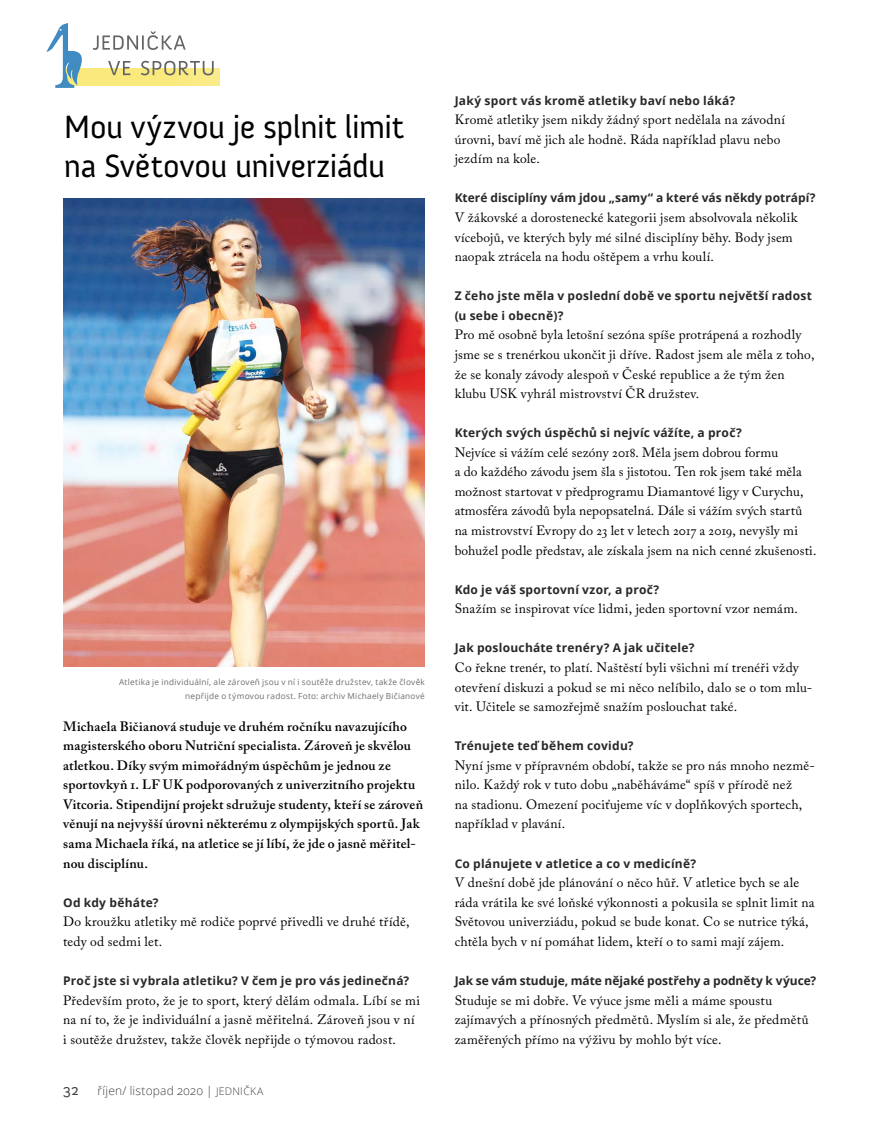
<style>
.page{position:relative;width:893px;height:1127px;background:#fff}
.page>*{position:absolute;margin:0;border:0;box-sizing:border-box;transform-origin:0 0}
.t1{font:33px/39px "Anivers";letter-spacing:-.015em;color:#000}
.t2{font:13.5px/19.5px "Adobe Caslon Pro";letter-spacing:.015em;color:#000}
.t3{font:600 13.5px/19.5px "Adobe Caslon Pro";letter-spacing:.02em;color:#000}
.t4{font:700 12px/19.5px "Open Sans";letter-spacing:.02em;color:#292829}
.t5{font:700 12px "Open Sans";letter-spacing:-.005em;color:#292829}
.t6{font:300 12px "Open Sans";letter-spacing:.015em;color:#414042}
.t7{font:8.25px/13.5px "Open Sans";letter-spacing:.035em;color:#6d6e71;text-align:right}
.s1{font-family:"Anivers";font-weight:400;font-size:15px}
.s2{font-size:10.5px}
</style>
<div class="page">
<div style="left:64px;top:68px;width:156px;height:17px;background:#faea7d"></div>
<svg style="left:46px;top:23px;width:36px;height:65px"></svg>
<svg style="left:108px;top:61px;width:106px;height:14px"></svg>
<svg style="left:93px;top:31px;width:93px;height:19px"></svg>
<img style="left:63px;top:198px;width:362px;height:468px">
<h1 class="t1" style="left:64px;top:108px;width:342px">M ou výzvou je splnit limit na Světovou univerziádu</h1>
<p class="t7" style="left:119px;top:675px;width:307px">Atletika je individuální, ale zároveň jsou v ní i soutěže družstev, takže člověk nepřijde o týmovou radost. Foto: archiv Michaely Bičianové</p>
<p class="t3" style="left:63px;top:716px;width:361px">Michaela Bičianová studuje ve druhém ročníku navazujícího magisterského oboru Nutriční specialista. Zároveň je skvělou atletkou. Díky svým mimořádným úspěchům je jednou ze sportovkyň 1. LF UK podporovaných z univerzitního projektu Vitcoria. Stipendijní projekt sdružuje studenty, kteří se zároveň věnují na nejvyšší úrovni některému z olympijských sportů. Jak sama Michaela říká, na atletice se jí líbí, že jde o jasně měřitel&shy;nou disciplínu.</p>
<p class="t4" style="left:63px;top:892px;width:97px">Od kdy běháte?</p>
<p class="t2" style="left:63px;top:912px;width:348px">Do kroužku atletiky mě rodiče poprvé přivedli ve druhé třídě, tedy od sedmi let.</p>
<p class="t4" style="left:63px;top:970px;width:348px">Proč jste si vybrala atletiku? V čem je pro vás jedinečná?</p>
<p class="t2" style="left:63px;top:990px;width:359px">Především proto, že je to sport, který dělám odmala. Líbí se mi na ní to, že je individuální a jasně měřitelná. Zároveň jsou v ní i soutěže družstev, takže člověk nepřijde o týmovou radost.</p>
<p class="t6" style="left:63px;top:1082px;width:202px"><span class="s1">32</span> říjen/ listopad 2020 | <span class="s2">JEDNIČKA</span></p>
<p class="t4" style="left:455px;top:90px;width:282px">Jaký sport vás kromě atletiky baví nebo láká?</p>
<p class="t2" style="left:455px;top:110px;width:332px">Kromě atletiky jsem nikdy žádný sport nedělala na závodní úrovni, baví mě jich ale hodně. Ráda například plavu nebo jezdím na kole.</p>
<p class="t4" style="left:455px;top:188px;width:362px">Které disciplíny vám jdou „samy“ a které vás někdy potrápí?</p>
<p class="t2" style="left:455px;top:208px;width:344px">V žákovské a dorostenecké kategorii jsem absolvovala několik vícebojů, ve kterých byly mé silné disciplíny běhy. Body jsem naopak ztrácela na hodu oštěpem a vrhu koulí.</p>
<p class="t4" style="left:455px;top:286px;width:359px">Z čeho jste měla v poslední době ve sportu největší radost (u sebe i obecně)?</p>
<p class="t2" style="left:455px;top:325px;width:361px">Pro mě osobně byla letošní sezóna spíše protrápená a rozhodly jsme se s trenérkou ukončit ji dříve. Radost jsem ale měla z toho, že se konaly závody alespoň v České republice a že tým žen klubu USK vyhrál mistrovství ČR družstev.</p>
<p class="t4" style="left:455px;top:423px;width:289px">Kterých svých úspěchů si nejvíc vážíte, a proč?</p>
<p class="t2" style="left:455px;top:442px;width:363px">Nejvíce si vážím celé sezóny 2018. Měla jsem dobrou formu<br>a do každého závodu jsem šla s jistotou. Ten rok jsem také měla možnost startovat v předprogramu Diamantové ligy v Curychu, atmosféra závodů byla nepopsatelná. Dále si vážím svých startů na mistrovství Evropy do 23 let v letech 2017 a 2019, nevyšly mi bohužel podle představ, ale získala jsem na nich cenné zkušenosti.</p>
<p class="t4" style="left:455px;top:579px;width:206px">Kdo je váš sportovní vzor, a proč?</p>
<p class="t2" style="left:455px;top:599px;width:345px">Snažím se inspirovat více lidmi, jeden sportovní vzor nemám.</p>
<p class="t4" style="left:455px;top:638px;width:241px">Jak posloucháte trenéry? A jak učitele?</p>
<p class="t2" style="left:455px;top:657px;width:359px">Co řekne trenér, to platí. Naštěstí byli všichni mí trenéři vždy otevření diskuzi a pokud se mi něco nelíbilo, dalo se o tom mlu&shy;vit. Učitele se samozřejmě snažím poslouchat také.</p>
<p class="t4" style="left:455px;top:736px;width:181px">Trénujete teď během covidu?</p>
<p class="t2" style="left:455px;top:755px;width:362px">Nyní jsme v přípravném období, takže se pro nás mnoho nezmě&shy;nilo. Každý rok v tuto dobu „naběháváme“ spíš v přírodě než<br>na stadionu. Omezení pociťujeme víc v doplňkových sportech, například v plavání.</p>
<p class="t4" style="left:455px;top:853px;width:243px">Co plánujete v atletice a co v medicíně?</p>
<p class="t2" style="left:455px;top:873px;width:361px">V dnešní době jde plánování o něco hůř. V atletice bych se ale ráda vrátila ke své loňské výkonnosti a pokusila se splnit limit na Světovou univerziádu, pokud se bude konat. Co se nutrice týká, chtěla bych v ní pomáhat lidem, kteří o to sami mají zájem.</p>
<p class="t5" style="left:455px;top:972px;width:363px">Jak se vám studuje, máte nějaké postřehy a podněty k výuce?</p>
<p class="t2" style="left:455px;top:990px;width:355px">Studuje se mi dobře. Ve výuce jsme měli a máme spoustu zajímavých a přínosných předmětů. Myslím si ale, že předmětů zaměřených přímo na výživu by mohlo být více.</p>
</div>
